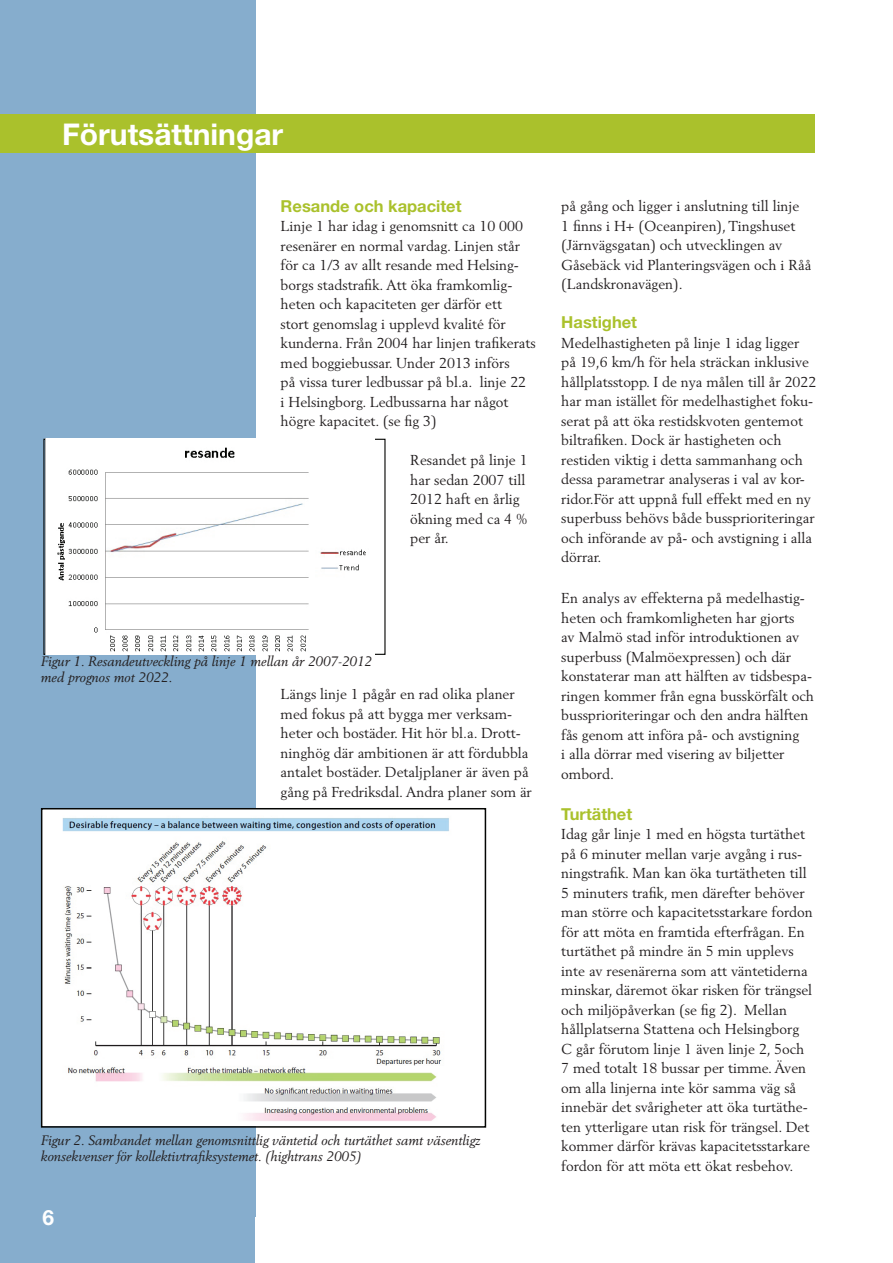
<style>
.page{position:relative;width:893px;height:1263px;background:#fff}
.page>*{position:absolute;margin:0;border:0;box-sizing:border-box;transform-origin:0 0}
.t1{font:700 30px "Helvetica Neue LT Std";color:#fff}
.t2{font:700 21px "Helvetica Neue LT Std";color:#fff}
.t3{font:700 16.5px "Helvetica Neue LT Std";color:#aac12c}
.t4{font:14.25px/19.5px "Berling LT Std";color:#231f20}
.t5{font:italic 13.5px/16.2px "Berling LT Std";color:#231f20}
</style>
<div class="page">
<div style="left:0;top:1199px;width:255px;height:64px;background:#86adcd"></div>
<div style="left:0;top:0;width:255px;height:1216px;background:#86adcd"></div>
<img style="left:44px;top:811px;width:405px;height:314px">
<div style="left:41px;top:808px;width:445px;height:320px;border:2px solid #040503"></div>
<div style="left:0;top:115px;width:815px;height:38px;background:#aac12c"></div>
<img style="left:45px;top:439px;width:321px;height:216px">
<h1 class="t1" style="left:62px;top:115px;width:223px">Förutsättningar</h1>
<p class="t3" style="left:281px;top:196px;width:182px">Resande och kapacitet</p>
<p class="t4" style="left:281px;top:216px;width:256px">Linje 1 har idag i genomsnitt ca 10 000 resenärer en normal vardag. Linjen står för ca 1/3 av allt resande med Helsing&shy;borgs stadstrafik. Att öka framkomlig&shy;heten och kapaciteten ger därför ett<br>stort genomslag i upplevd kvalité för kunderna. Från 2004 har linjen trafikerats med boggiebussar. Under 2013 införs<br>på vissa turer ledbussar på bl.a. linje 22<br>i Helsingborg. Ledbussarna har något högre kapacitet. (se fig 3)</p>
<p class="t4" style="left:410px;top:450px;width:119px">Resandet på linje 1 har sedan 2007 till<br>2012 haft en årlig ökning med ca 4 % per år.</p>
<p class="t5" style="left:41px;top:653px;width:333px">Figur 1. Resandeutveckling på linje 1 mellan år 2007-2012 med prognos mot 2022.</p>
<p class="t4" style="left:281px;top:684px;width:253px">Längs linje 1 pågår en rad olika planer med fokus på att bygga mer verksam&shy;heter och bostäder. Hit hör bl.a. Drott&shy;ninghög där ambitionen är att fördubbla antalet bostäder. Detaljplaner är även på gång på Fredriksdal. Andra planer som är</p>
<p class="t5" style="left:41px;top:1132px;width:441px">Figur 2. Sambandet mellan genomsnittlig väntetid och turtäthet samt väsentligz konsekvenser för kollektivtrafiksystemet. (hightrans 2005)</p>
<h2 class="t2" style="left:43px;top:1204px;width:13px">6</h2>
<p class="t4" style="left:561px;top:196px;width:252px">på gång och ligger i anslutning till linje<br>1 finns i H+ (Oceanpiren), Tingshuset (Järnvägsgatan) och utvecklingen av Gåsebäck vid Planteringsvägen och i Råå (Landskronavägen).</p>
<p class="t3" style="left:561px;top:312px;width:77px">Hastighet</p>
<p class="t4" style="left:561px;top:333px;width:257px">Medelhastigheten på linje 1 idag ligger på 19,6 km/h för hela sträckan inklusive hållplatsstopp. I de nya målen till år 2022 har man istället för medelhastighet foku&shy;serat på att öka restidskvoten gentemot biltrafiken. Dock är hastigheten och restiden viktig i detta sammanhang och dessa parametrar analyseras i val av kor&shy;ridor.För att uppnå full effekt med en ny superbuss behövs både bussprioriteringar och införande av på- och avstigning i alla dörrar.</p>
<p class="t4" style="left:561px;top:588px;width:254px">En analys av effekterna på medelhastig&shy;heten och framkomligheten har gjorts<br>av Malmö stad inför introduktionen av superbuss (Malmöexpressen) och där konstaterar man att hälften av tidsbespa&shy;ringen kommer från egna busskörfält och bussprioriteringar och den andra hälften fås genom att införa på- och avstigning<br>i alla dörrar med visering av biljetter ombord.</p>
<p class="t3" style="left:561px;top:804px;width:72px">Turtäthet</p>
<p class="t4" style="left:561px;top:824px;width:253px">Idag går linje 1 med en högsta turtäthet på 6 minuter mellan varje avgång i rus&shy;ningstrafik. Man kan öka turtätheten till 5 minuters trafik, men därefter behöver man större och kapacitetsstarkare fordon för att möta en framtida efterfrågan. En turtäthet på mindre än 5 min upplevs inte av resenärerna som att väntetiderna minskar, däremot ökar risken för trängsel och miljöpåverkan (se fig 2). Mellan hållplatserna Stattena och Helsingborg C går förutom linje 1 även linje 2, 5och 7 med totalt 18 bussar per timme. Även om alla linjerna inte kör samma väg så innebär det svårigheter att öka turtäthe&shy;ten ytterligare utan risk för trängsel. Det kommer därför krävas kapacitetsstarkare fordon för att möta ett ökat resbehov.</p>
</div>
